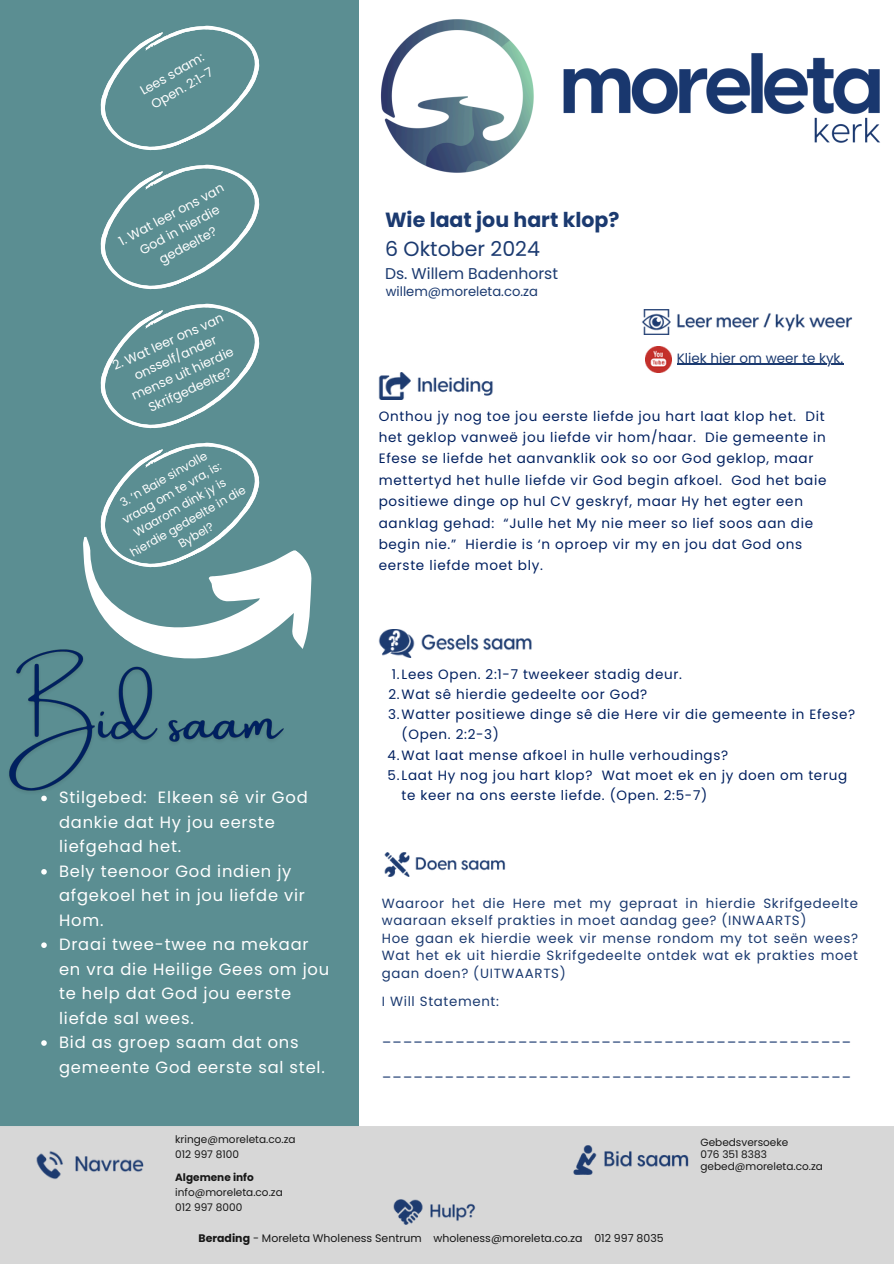
<style>
.page{position:relative;width:894px;height:1264px;background:#fff}
.page>*{position:absolute;margin:0;border:0;box-sizing:border-box;transform-origin:0 0}
.t1{font:700 20.55px/28.2px "Poppins";color:#1b3a70}
.t2{font:16.35px/24.5px "Poppins";letter-spacing:.05em;color:#fff}
.t3{font:15.6px "Poppins";color:#1b3a70}
.t4{font:13.5px/21.3px "Poppins";letter-spacing:.05em;color:#002060}
.t5{font:13.5px "Poppins";color:#1b3a70}
.t6{font:13.35px/17.4px "Poppins";letter-spacing:.05em;color:#1b3a70}
.t7{font:13.05px "Poppins";color:#1b3a70}
.t8{font:12.75px/17.5px "Poppins";color:#fff;text-align:center}
.t9{font:11.85px/16.2px "Poppins";color:#fff;text-align:center}
.t10{font:10.95px "Poppins";color:#171717}
.t11{font:10.5px "Poppins";color:#171717}
.t12{font:700 10.5px "Poppins";color:#171717}
.s1{font-weight:400}
.s2{font-weight:700}
</style>
<div class="page">
<img style="left:642px;top:309px;width:211px;height:25px">
<img style="left:645px;top:347px;width:26px;height:25px">
<hr style="left:676px;top:364px;width:167px;height:1px;background:#1b3a70">
<div style="left:0;top:0;width:358px;height:1262px;background:#5b8e92"></div>
<img style="left:378px;top:372px;width:115px;height:28px">
<svg style="left:100px;top:25px;width:160px;height:404px"></svg>
<img style="left:378px;top:629px;width:154px;height:28px">
<svg style="left:83px;top:442px;width:229px;height:207px"></svg>
<div style="left:0;top:1126px;width:893px;height:137px;background:#d7d7d7"></div>
<img style="left:572px;top:1145px;width:120px;height:29px">
<img style="left:35px;top:1150px;width:113px;height:29px">
<img style="left:394px;top:1199px;width:85px;height:25px">
<img style="left:380px;top:19px;width:500px;height:154px">
<img style="left:9px;top:615px;width:282px;height:176px">
<svg style="left:41px;top:795px;width:6px;height:6px"></svg>
<svg style="left:41px;top:869px;width:6px;height:5px"></svg>
<svg style="left:41px;top:942px;width:6px;height:6px"></svg>
<svg style="left:41px;top:1040px;width:6px;height:5px"></svg>
<img style="left:384px;top:852px;width:122px;height:24px">
<p class="t8" style="left:137px;top:84px;width:73px;text-align:left;rotate:-30deg">Lees saam:<br>Open. 2:1-7</p>
<p class="t8" style="left:116px;top:234px;width:118px;rotate:-28deg">1. Wat leer ons van<br>God in hierdie gedeelte?</p>
<p class="t8" style="left:110px;top:358px;width:122px;rotate:-24deg">2. Wat leer ons van onsself/ander mense uit hierdie<br>Skrifgedeelte?</p>
<p class="t9" style="left:103px;top:504px;width:132px;rotate:-30deg">3. ‘n Baie sinvol e vraag om te vra, is:<br>Waarom dink jy is hierdie gedeelte in die<br>Bybel?</p>
<h4 class="t2" style="left:59px;top:785px;width:250px">Stilgebed: Elkeen sê vir God dankie dat Hy jou eerste liefgehad het.</h4>
<p class="t2" style="left:59px;top:858px;width:247px">Bely teenoor God indien jy afgekoel het in jou liefde vir<br>Hom.</p>
<p class="t2" style="left:59px;top:932px;width:272px">Draai twee-twee na mekaar en vra die Heilige Gees om jou te help dat God jou eerste liefde sal wees.</p>
<p class="t2" style="left:59px;top:1030px;width:267px">Bid as groep saam dat ons gemeente God eerste sal stel.</p>
<p class="t11" style="left:175px;top:1132px;width:122px">kringe@moreleta.co.za</p>
<p class="t11" style="left:175px;top:1147px;width:65px">012 997 8100</p>
<p class="t12" style="left:175px;top:1170px;width:80px">Algemene info</p>
<h4 class="t11" style="left:175px;top:1185px;width:109px">info@moreleta.co.za</h4>
<p class="t11" style="left:175px;top:1199px;width:68px">012 997 8000</p>
<h4 class="t1" style="left:385px;top:206px;width:236px">Wie laat jou hart klop?<br><span class="s1">6 Oktober 2024</span></h4>
<h4 class="t3" style="left:385px;top:263px;width:174px">Ds. Willem Badenhorst</h4>
<p class="t7" style="left:386px;top:282px;width:154px">willem@moreleta.co.za</p>
<p class="t5" style="left:676px;top:348px;width:168px">Kliek hier om weer te kyk.</p>
<h5 class="t4" style="left:378px;top:405px;width:449px">Onthou jy nog toe jou eerste liefde jou hart laat klop het. Dit het geklop vanweë jou liefde vir hom/haar. Die gemeente in Efese se liefde het aanvanklik ook so oor God geklop, maar mettertyd het hulle liefde vir God begin afkoel. God het baie positiewe dinge op hul CV geskryf, maar Hy het egter een aanklag gehad: “Julle het My nie meer so lief soos aan die begin nie.” Hierdie is ‘n oproep vir my en jou dat God ons eerste liefde moet bly.</h5>
<p class="t4" style="left:391px;top:663px;width:291px">1.Lees Open. 2:1-7 tweekeer stadig deur.</p>
<p class="t4" style="left:388px;top:683px;width:260px">2.Wat sê hierdie gedeelte oor God?</p>
<p class="t4" style="left:401px;top:704px;width:455px;line-height:20.2px;text-indent:-13px">3.Watter positiewe dinge sê die Here vir die gemeente in Efese? (Open. 2:2-3)</p>
<p class="t4" style="left:387px;top:744px;width:342px">4.Wat laat mense afkoel in hulle verhoudings?</p>
<h2 class="t4" style="left:401px;top:765px;width:447px;line-height:20.2px;text-indent:-14px">5.Laat Hy nog jou hart klop? Wat moet ek en jy doen om terug te keer na ons eerste liefde. (Open. 2:5-7)</h2>
<p class="t6" style="left:382px;top:894px;width:477px">Waaroor het die Here met my gepraat in hierdie Skrifgedeelte waaraan ekself prakties in moet aandag gee? (INWAARTS)<br>Hoe gaan ek hierdie week vir mense rondom my tot seën wees?<br>Wat het ek uit hierdie Skrifgedeelte ontdek wat ek prakties moet gaan doen? (UITWAARTS)</p>
<p class="t6" style="left:382px;top:992px;width:118px">I Will Statement:</p>
<p class="t6" style="left:382px;top:1027px;width:471px">_____________________________________________</p>
<p class="t6" style="left:382px;top:1062px;width:471px">_____________________________________________</p>
<p class="t11" style="left:700px;top:1134px;width:89px">Gebedsversoeke</p>
<p class="t11" style="left:700px;top:1146px;width:68px">076 351 8383</p>
<h4 class="t11" style="left:700px;top:1159px;width:124px">gebed@moreleta.co.za</h4>
<p class="t10" style="left:198px;top:1229px;width:466px"><span class="s2">Berading</span> - Moreleta Wholeness Sentrum wholeness@moreleta.co.za 012 997 8035</p>
</div>
